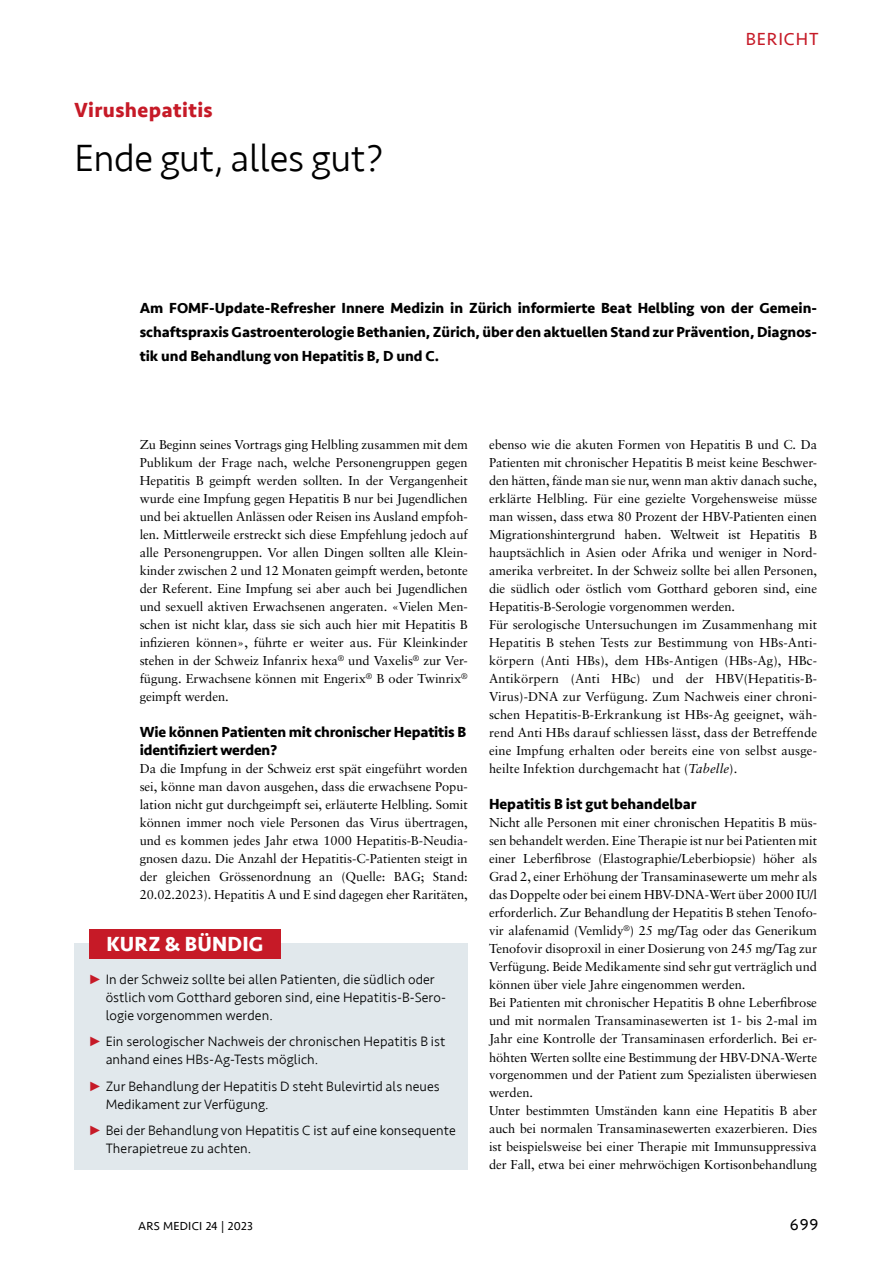
<style>
.page{position:relative;width:893px;height:1263px;background:#fff}
.page>*{position:absolute;margin:0;border:0;box-sizing:border-box;transform-origin:0 0}
.t1{font:300 39px "Seravek";letter-spacing:-.01em;color:#000}
.t2{font:700 21px "Seravek";letter-spacing:.02em;color:#c61a27}
.t3{font:700 21px "Seravek";letter-spacing:.01em;color:#fff}
.t4{font:18px "Seravek";letter-spacing:.05em;color:#c61a27}
.t5{font:16.5px "Seravek";color:#000}
.t6{font:700 15px/24px "Seravek";color:#000}
.t7{font:300 13.95px/18px "Seravek";letter-spacing:.005em;color:#000}
.t8{font:12.9px/18px "Sabon";letter-spacing:-.005em;color:#000;text-align:justify}
.t9{font:12px "Seravek";letter-spacing:.02em;color:#000}
.s1{font-style:italic}
</style>
<div class="page">
<div style="left:74px;top:943px;width:394px;height:226px;background:#e1e8ec"></div>
<div style="left:89px;top:929px;width:192px;height:29px;background:#c61a27"></div>
<h2 class="t2" style="left:74px;top:93px;width:140px">Virushepatitis</h2>
<h1 class="t1" style="left:74px;top:135px;width:311px">Ende gut, alles gut?</h1>
<h3 class="t4" style="left:746px;top:25px;width:74px">BERICHT</h3>
<p class="t6" style="left:140px;top:296px;width:679px;text-align:justify">Am FOMF-Update-Refresher Innere Medizin in Zürich informierte Beat Helbling von der Gemein&shy;schaftspraxis Gastroenterologie Bethanien, Zürich, über den aktuellen Stand zur Prävention, Diagnos&shy;tik und Behandlung von Hepatitis B, D und C.</p>
<p class="t8" style="left:140px;top:436px;width:330px">Zu Beginn seines Vortrags ging Helbling zusammen mit dem Publikum der Frage nach, welche Personengruppen gegen Hepatitis B geimpft werden sollten. In der Vergangenheit wurde eine Impfung gegen Hepatitis B nur bei Jugendlichen und bei aktuellen Anlässen oder Reisen ins Ausland empfoh&shy;len. Mittlerweile erstreckt sich diese Empfehlung jedoch auf alle Personengruppen. Vor allen Dingen sollten alle Klein&shy;kinder zwischen 2 und 12 Monaten geimpft werden, betonte der Referent. Eine Impfung sei aber auch bei Jugendlichen und sexuell aktiven Erwachsenen angeraten. «Vielen Men&shy;schen ist nicht klar, dass sie sich auch hier mit Hepatitis B infizieren können», führte er weiter aus. Für Kleinkinder stehen in der Schweiz Infanrix hexa<sup>®</sup> und Vaxelis<sup>®</sup> zur Ver&shy;fügung. Erwachsene können mit Engerix<sup>®</sup> B oder Twinrix<sup>® </sup>geimpft werden.</p>
<p class="t6" style="left:140px;top:723px;width:328px;line-height:18px">Wie können Patienten mit chronischer Hepatitis B identifiziert werden?</p>
<p class="t8" style="left:140px;top:760px;width:330px">Da die Impfung in der Schweiz erst spät eingeführt worden sei, könne man davon ausgehen, dass die erwachsene Popu&shy;lation nicht gut durchgeimpft sei, erläuterte Helbling. Somit können immer noch viele Personen das Virus übertragen, und es kommen jedes Jahr etwa 1000 Hepatitis-B-Neudia&shy;gnosen dazu. Die Anzahl der Hepatitis-C-Patienten steigt in der gleichen Grössenordnung an (Quelle: BAG; Stand:<br>20.02.2023). Hepatitis A und E sind dagegen eher Raritäten,</p>
<h2 class="t3" style="left:106px;top:927px;width:159px">KURZ &amp; BÜNDIG</h2>
<p class="t7" style="left:106px;top:970px;width:342px">In der Schweiz sollte bei allen Patienten, die südlich oder östlich vom Gotthard geboren sind, eine Hepatitis-B-Sero&shy;logie vorgenommen werden.</p>
<p class="t7" style="left:106px;top:1033px;width:341px">Ein serologischer Nachweis der chronischen Hepatitis B ist anhand eines HBs-Ag-Tests möglich.</p>
<p class="t7" style="left:106px;top:1077px;width:336px">Zur Behandlung der Hepatitis D steht Bulevirtid als neues<br>Medikament zur Verfügung.</p>
<p class="t7" style="left:106px;top:1122px;width:352px">Bei der Behandlung von Hepatitis C ist auf eine konsequente<br>Therapietreue zu achten.</p>
<p class="t8" style="left:489px;top:436px;width:330px;text-align:left">ebenso wie die akuten Formen von Hepatitis B und C. Da Patienten mit chronischer Hepatitis B meist keine Beschwer&shy;den hätten, fände man sie nur, wenn man aktiv danach suche, erklärte Helbling. Für eine gezielte Vorgehensweise müsse man wissen, dass etwa 80 Prozent der HBV-Patienten einen Migrationshintergrund haben. Weltweit ist Hepatitis B hauptsächlich in Asien oder Afrika und weniger in Nord&shy;amerika verbreitet. In der Schweiz sollte bei allen Personen, die südlich oder östlich vom Gotthard geboren sind, eine Hepatitis-B-Serologie vorgenommen werden.<br>Für serologische Untersuchungen im Zusammenhang mit Hepatitis B stehen Tests zur Bestimmung von HBs-Anti&shy;körpern (Anti HBs), dem HBs-Antigen (HBs-Ag), HBc-Antikörpern (Anti HBc) und der HBV(Hepatitis-B-Virus)-DNA zur Verfügung. Zum Nachweis einer chroni&shy;schen Hepatitis-B-Erkrankung ist HBs-Ag geeignet, wäh&shy;rend Anti HBs darauf schliessen lässt, dass der Betreffende eine Impfung erhalten oder bereits eine von selbst ausge&shy;heilte Infektion durchgemacht hat (<span class="s1">Tabelle</span>).</p>
<p class="t6" style="left:489px;top:792px;width:209px">Hepatitis B ist gut behandelbar</p>
<p class="t8" style="left:489px;top:814px;width:330px;text-align:left">Nicht alle Personen mit einer chronischen Hepatitis B müs&shy;sen behandelt werden. Eine Therapie ist nur bei Patienten mit einer Leberfibrose (Elastographie/Leberbiopsie) höher als Grad 2, einer Erhöhung der Transaminasewerte um mehr als das Doppelte oder bei einem HBV-DNA-Wert über 2000 IU/l erforderlich. Zur Behandlung der Hepatitis B stehen Tenofo&shy;vir alafenamid (Vemlidy<sup>®</sup>) 25 mg/Tag oder das Generikum Tenofovir disoproxil in einer Dosierung von 245 mg/Tag zur Verfügung. Beide Medikamente sind sehr gut verträglich und können über viele Jahre eingenommen werden.<br>Bei Patienten mit chronischer Hepatitis B ohne Leberfibrose und mit normalen Transaminasewerten ist 1- bis 2-mal im Jahr eine Kontrolle der Transaminasen erforderlich. Bei er&shy;höhten Werten sollte eine Bestimmung der HBV-DNA-Werte vorgenommen und der Patient zum Spezialisten überwiesen werden.<br>Unter bestimmten Umständen kann eine Hepatitis B aber auch bei normalen Transaminasewerten exazerbieren. Dies ist beispielsweise bei einer Therapie mit Immunsuppressiva der Fall, etwa bei einer mehrwöchigen Kortisonbehandlung</p>
<p class="t9" style="left:138px;top:1217px;width:116px">ARS MEDICI 24 | 2023</p>
<p class="t5" style="left:790px;top:1212px;width:30px">699</p>
</div>
